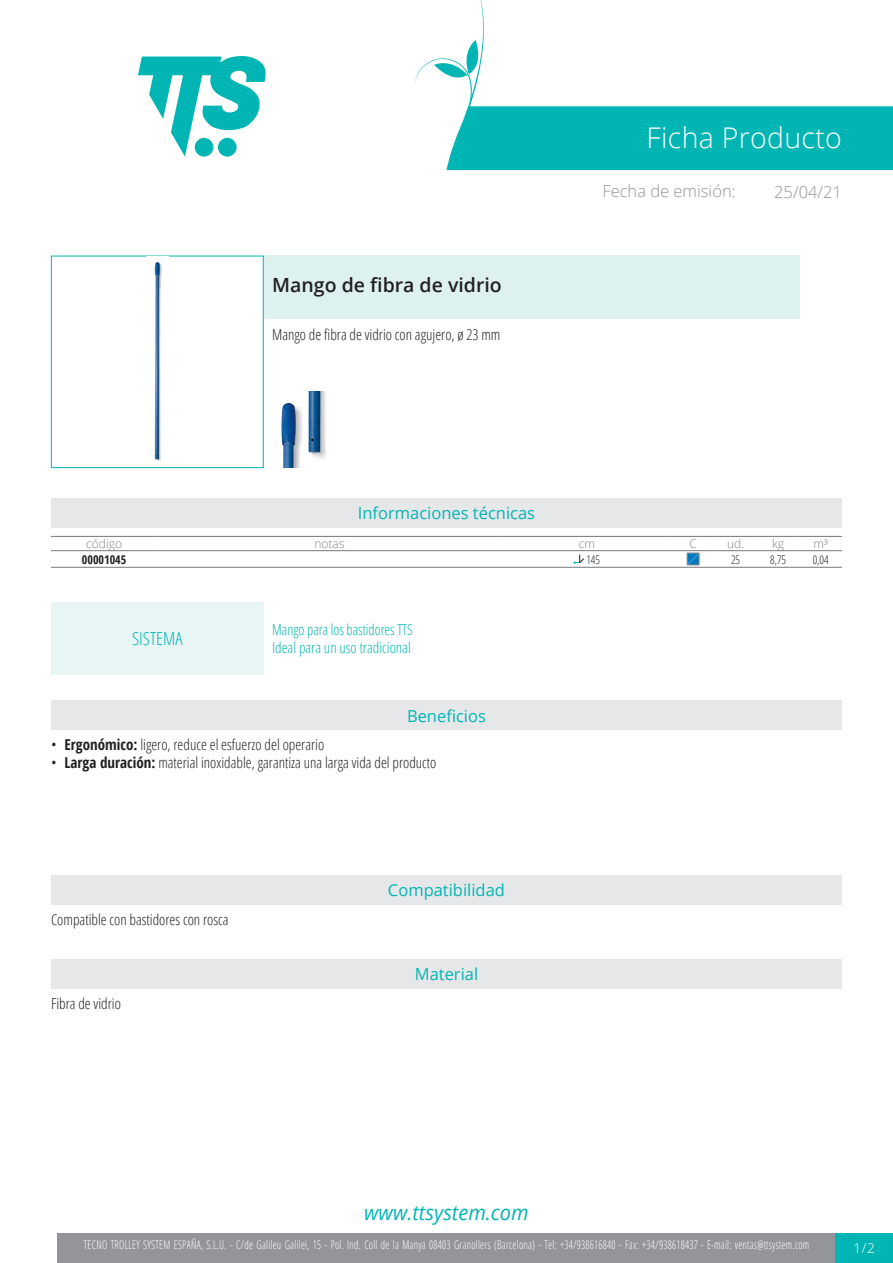
<style>
.page{position:relative;width:893px;height:1263px;background:#fff}
.page>*{position:absolute;margin:0;border:0;box-sizing:border-box;transform-origin:0 0}
.Titolo1{font:300 28.5px "Open Sans";letter-spacing:.01em;color:#fff}
.t1{font:italic 20.85px "Open Sans";color:#00b5b3;scale:.96 1}
.Nome{font:600 19.5px "Open Sans";color:#231f20}
.Titolo15{font:300 18px "Open Sans Condensed";color:#00b5b3}
.Titolo2{font:300 16.5px "Open Sans";color:#939598}
.Titolo3{font:16.5px "Open Sans";color:#00b5b3}
.Titolo9{font:16.5px "Open Sans";color:#00b5b3}
.Titolo8{font:16.5px "Open Sans";color:#00b5b3}
.Titolo16{font:16.5px "Open Sans";color:#00b5b3}
.Descrizione{font:300 15px "Open Sans Condensed";color:#231f20}
.Compatibilità{font:300 15px "Open Sans Condensed";color:#231f20}
.DefinizioneSistema{font:300 15px "Open Sans Condensed";color:#00b5b3;scale:.95 1}
.IdealePer{font:300 15px "Open Sans Condensed";color:#00b5b3}
.Materiale{font:300 15px "Open Sans Condensed";color:#231f20}
.t2{font:300 13.5px "Open Sans";color:#fff}
.t3{font:300 12px "Open Sans Condensed";letter-spacing:.025em;color:#fff;scale:.85 1}
.TabTecnica_Intestazi{font:300 12px "Open Sans";color:#808285}
.TabTecnica_Corpo{font:300 12px "Open Sans Condensed";color:#231f20;scale:.95 1}
.TabTecnica_Codice{font:700 12px "Open Sans Condensed";color:#231f20}
.s1{font-weight:700}
</style>
<div class="page">
<svg style="left:138px;top:56px;width:128px;height:101px"></svg>
<div style="left:57px;top:1233px;width:779px;height:30px;background:#939598"></div>
<div style="left:836px;top:1233px;width:57px;height:30px;background:#00b5b3"></div>
<svg style="left:415px;top:0;width:478px;height:170px"></svg>
<div style="left:51px;top:256px;width:213px;height:212px;border:1px solid #00b5b3"></div>
<img style="left:147px;top:257px;width:21px;height:210px">
<div style="left:264px;top:256px;width:535px;height:63px;background:#ddf1f0"></div>
<img style="left:281px;top:391px;width:45px;height:76px">
<div style="left:51px;top:498px;width:791px;height:30px;background:#e6e7e9"></div>
<hr style="left:51px;top:536px;width:106px;height:1px;background:#76787b">
<hr style="left:51px;top:550px;width:106px;height:1px;background:#76787b">
<hr style="left:157px;top:536px;width:345px;height:1px;background:#76787b">
<hr style="left:157px;top:550px;width:345px;height:1px;background:#76787b">
<hr style="left:502px;top:536px;width:170px;height:1px;background:#76787b">
<hr style="left:502px;top:550px;width:170px;height:1px;background:#76787b">
<hr style="left:672px;top:536px;width:42px;height:1px;background:#76787b">
<hr style="left:672px;top:550px;width:42px;height:1px;background:#76787b">
<hr style="left:714px;top:536px;width:43px;height:1px;background:#76787b">
<hr style="left:714px;top:550px;width:43px;height:1px;background:#76787b">
<hr style="left:757px;top:536px;width:42px;height:1px;background:#76787b">
<hr style="left:757px;top:550px;width:42px;height:1px;background:#76787b">
<hr style="left:799px;top:536px;width:43px;height:1px;background:#76787b">
<hr style="left:799px;top:550px;width:43px;height:1px;background:#76787b">
<hr style="left:51px;top:567px;width:106px;height:1px;background:#76787b">
<hr style="left:157px;top:567px;width:345px;height:1px;background:#76787b">
<hr style="left:502px;top:567px;width:170px;height:1px;background:#76787b">
<hr style="left:672px;top:567px;width:42px;height:1px;background:#76787b">
<hr style="left:714px;top:567px;width:43px;height:1px;background:#76787b">
<hr style="left:757px;top:567px;width:42px;height:1px;background:#76787b">
<hr style="left:799px;top:567px;width:43px;height:1px;background:#76787b">
<svg style="left:574px;top:555px;width:10px;height:9px"></svg>
<svg style="left:689px;top:555px;width:8px;height:8px"></svg>
<div style="left:687px;top:553px;width:12px;height:12px;border:1px solid #87898c"></div>
<div style="left:51px;top:602px;width:213px;height:72px;background:#e8f5f5"></div>
<div style="left:51px;top:700px;width:791px;height:30px;background:#e6e7e9"></div>
<div style="left:51px;top:875px;width:791px;height:30px;background:#e6e7e9"></div>
<div style="left:51px;top:959px;width:791px;height:30px;background:#e6e7e9"></div>
<p class="Nome" style="left:272px;top:271px;width:231px">Mango de fibra de vidrio</p>
<p class="Descrizione" style="left:272px;top:324px;width:230px">Mango de fibra de vidrio con agujero, ø 23 mm</p>
<p class="Titolo3" style="left:358px;top:502px;width:179px">Informaciones técnicas</p>
<p class="Titolo1" style="left:647px;top:118px;width:197px">Ficha Producto</p>
<p class="Titolo2" style="left:602px;top:180px;width:135px">Fecha de emisión:</p>
<h3 class="Titolo2" style="left:774px;top:180px;width:69px">25/04/21</h3>
<p class="TabTecnica_Intestazi" style="left:86px;top:535px;width:37px">código</p>
<p class="TabTecnica_Intestazi" style="left:314px;top:535px;width:32px">notas</p>
<p class="TabTecnica_Intestazi" style="left:579px;top:535px;width:18px">cm</p>
<p class="TabTecnica_Intestazi" style="left:689px;top:535px;width:9px">C</p>
<p class="TabTecnica_Intestazi" style="left:727px;top:535px;width:19px">ud.</p>
<p class="TabTecnica_Intestazi" style="left:772px;top:535px;width:14px">kg</p>
<p class="TabTecnica_Intestazi" style="left:813px;top:535px;width:16px">m³</p>
<p class="TabTecnica_Codice" style="left:82px;top:551px;width:46px">00001045</p>
<p class="TabTecnica_Corpo" style="left:586px;top:551px;width:16px">145</p>
<p class="TabTecnica_Corpo" style="left:731px;top:551px;width:11px">25</p>
<p class="TabTecnica_Corpo" style="left:770px;top:551px;width:18px">8,75</p>
<p class="TabTecnica_Corpo" style="left:813px;top:551px;width:18px">0,04</p>
<p class="Titolo15" style="left:132px;top:627px;width:52px">SISTEMA</p>
<p class="DefinizioneSistema" style="left:272px;top:620px;width:150px">Mango para los bastidores TTS</p>
<p class="IdealePer" style="left:272px;top:638px;width:140px">Ideal para un uso tradicional</p>
<p class="Titolo8" style="left:407px;top:704px;width:80px">Beneficios</p>
<p class="Descrizione" style="left:51px;top:734px;width:275px">• <span class="s1">Ergonómico:</span> ligero, reduce el esfuerzo del operario</p>
<p class="Descrizione" style="left:51px;top:752px;width:387px">• <span class="s1">Larga duración:</span> material inoxidable, garantiza una larga vida del producto</p>
<p class="Compatibilità" style="left:51px;top:909px;width:179px">Compatible con bastidores con rosca</p>
<p class="Materiale" style="left:51px;top:993px;width:71px">Fibra de vidrio</p>
<p class="Titolo9" style="left:388px;top:879px;width:119px">Compatibilidad</p>
<p class="Titolo16" style="left:415px;top:963px;width:65px">Material</p>
<h2 class="t1" style="left:364px;top:1198px;width:173px">www.ttsystem.com</h2>
<p class="t3" style="left:84px;top:1236px;width:855px">TECNO TROLLEY SYSTEM ESPAÑA, S.L.U. - C/de Galileu Galilei, 15 - Pol. Ind. Coll de la Manya 08403 Granollers (Barcelona) - Tel: +34/938616840 - Fax: +34/938618437 - E-mail: ventas@ttsystem.com</p>
<p class="t2" style="left:854px;top:1239px;width:23px">1/2</p>
</div>
